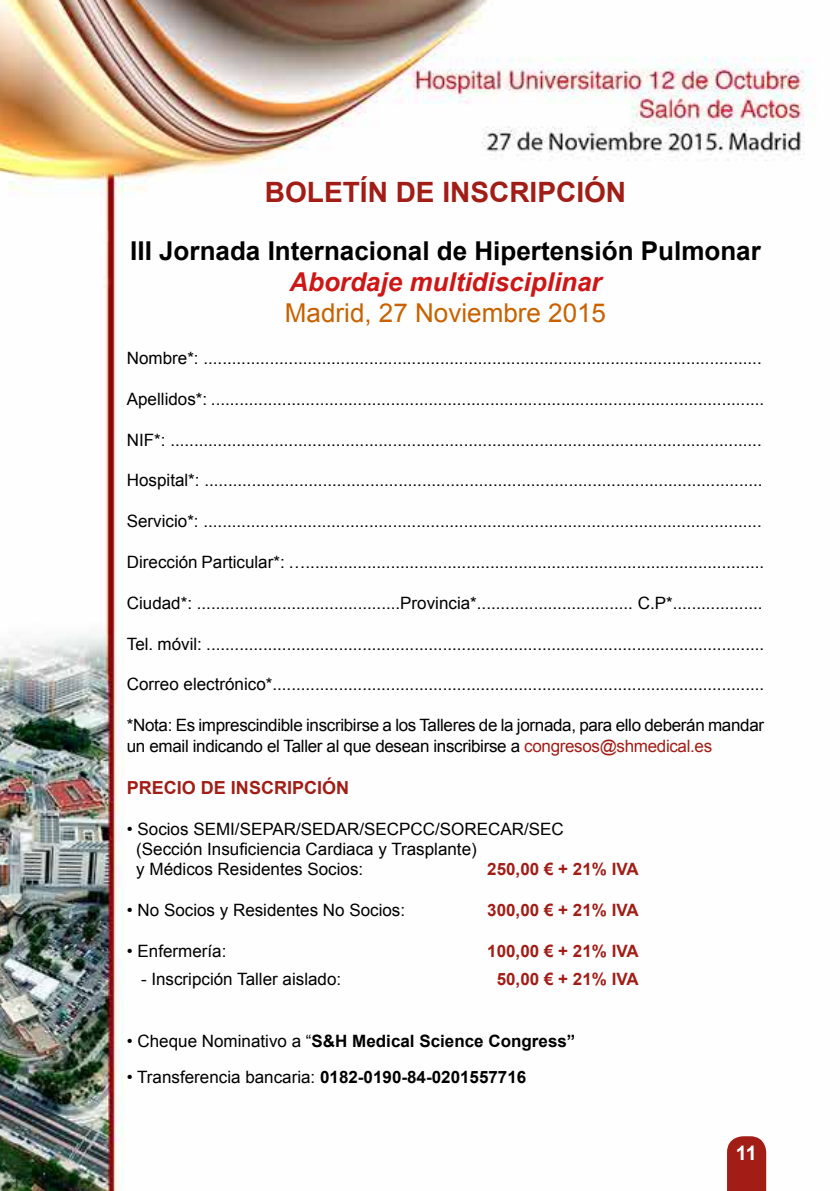
<style>
.page{position:relative;width:840px;height:1191px;background:#fff}
.page>*{position:absolute;margin:0;border:0;box-sizing:border-box;transform-origin:0 0}
.t1{font:700 28px "Arial";color:#a11d16}
.t2{font:700 26px "Arial";color:#000}
.t3{font:italic 700 26px "Arial";color:#cd1716}
.t4{font:26px "Arial";color:#c86201}
.t5{font:700 20px "Arial";color:#fff}
.t6{font:700 18px "Arial";color:#a11d16}
.t7{font:17px/20.4px "Arial";color:#000}
.t8{font:17px/20.4px "Arial";letter-spacing:-.02em;color:#000}
.t9{font:700 17px "Arial";color:#a11d16}
.t10{font:700 17px "Arial";color:#000}
.s1{color:#a11d16}
.s2{font-weight:400}
.s3{font-weight:700}
</style>
<div class="page">
<img style="left:0;top:0;width:812px;height:1191px">
<svg style="left:726px;top:1136px;width:39px;height:55px;background:#a72d26"></svg>
<h1 class="t1" style="left:265px;top:174px;width:362px">BOLETÍN DE INSCRIPCIÓN</h1>
<h2 class="t2" style="left:130px;top:233px;width:631px">III Jornada Internacional de Hipertensión Pulmonar</h2>
<h2 class="t3" style="left:289px;top:265px;width:314px">Abordaje multidisciplinar</h2>
<h2 class="t4" style="left:285px;top:296px;width:322px">Madrid, 27 Noviembre 2015</h2>
<p class="t7" style="left:127px;top:348px;width:636px">Nombre*: ......................................................................................................................</p>
<p class="t7" style="left:127px;top:389px;width:638px">Apellidos*: .....................................................................................................................</p>
<p class="t7" style="left:127px;top:429px;width:636px">NIF*: .............................................................................................................................</p>
<p class="t7" style="left:127px;top:470px;width:637px">Hospital*: ......................................................................................................................</p>
<p class="t7" style="left:127px;top:511px;width:636px">Servicio*: ......................................................................................................................</p>
<p class="t7" style="left:127px;top:552px;width:638px">Dirección Particular*: ….................................................................................................</p>
<p class="t7" style="left:127px;top:593px;width:637px">Ciudad*: ...........................................Provincia*................................. C.P*...................</p>
<p class="t7" style="left:127px;top:633px;width:638px">Tel. móvil: ......................................................................................................................</p>
<p class="t7" style="left:127px;top:674px;width:638px">Correo electrónico*........................................................................................................</p>
<p class="t8" style="left:127px;top:715px;width:638px">*Nota: Es imprescindible inscribirse a los Talleres de la jornada, para ello deberán mandar un email indicando el Taller al que desean inscribirse a <span class="s1">congresos@shmedical.es</span></p>
<p class="t6" style="left:127px;top:775px;width:224px">PRECIO DE INSCRIPCIÓN</p>
<p class="t7" style="left:136px;top:818px;width:428px;text-indent:-9px">• Socios SEMI/SEPAR/SEDAR/SECPCC/SORECAR/SEC (Sección Insuficiencia Cardiaca y Trasplante)<br>y Médicos Residentes Socios:</p>
<p class="t9" style="left:487px;top:858px;width:153px">250,00 € + 21% IVA</p>
<p class="t7" style="left:127px;top:900px;width:280px">• No Socios y Residentes No Socios:</p>
<p class="t9" style="left:487px;top:899px;width:153px">300,00 € + 21% IVA</p>
<p class="t7" style="left:127px;top:941px;width:101px">• Enfermería:</p>
<p class="t9" style="left:487px;top:939px;width:153px">100,00 € + 21% IVA</p>
<p class="t7" style="left:141px;top:969px;width:201px">- Inscripción Taller aislado:</p>
<p class="t9" style="left:496px;top:968px;width:143px">50,00 € + 21% IVA</p>
<p class="t10" style="left:127px;top:1029px;width:450px"><span class="s2">• Cheque Nominativo a “</span>S&amp;H Medical Science Congress”</p>
<p class="t7" style="left:127px;top:1067px;width:401px">• Transferencia bancaria: <span class="s3">0182-0190-84-0201557716</span></p>
<p class="t5" style="left:735px;top:1139px;width:23px">11</p>
</div>
